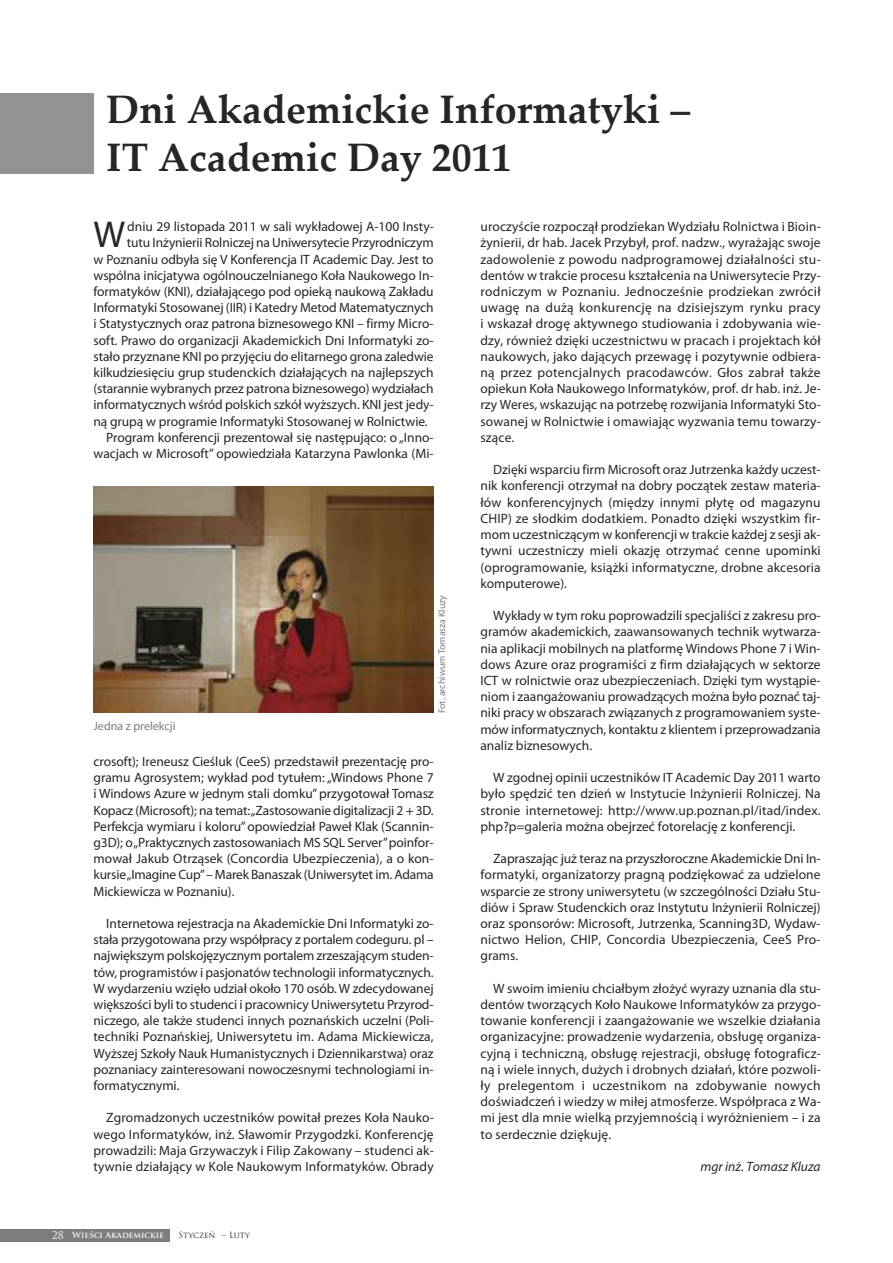
<style>
.page{position:relative;width:893px;height:1263px;background:#fff}
.page>*{position:absolute;margin:0;border:0;box-sizing:border-box;transform-origin:0 0}
.t1{font:700 39.75px/48.4px "Palatino Linotype";color:#272627}
.t2{font:37.5px "Myriad Pro";color:#272627}
.t3{font:13.5px/16.2px "Myriad Pro";letter-spacing:-.005em;color:#272627;text-align:justify}
.t4{font:italic 13.5px "Myriad Pro";color:#272627}
.t5{font:12px "Myriad Pro";color:#7d7d7d}
.t6{font:9.75px "Myriad Pro";color:#7d7d7d}
.t7{font:700 8.25px "Trajan Pro";color:#fff}
.t8{font:8.25px "Trajan Pro";color:#272627}
.s1{font-weight:400;font-size:10.5px}
</style>
<div class="page">
<div style="left:0;top:1229px;width:170px;height:13px;background:#7d7d7d"></div>
<div style="left:0;top:94px;width:94px;height:80px;background:#939393"></div>
<img style="left:94px;top:486px;width:340px;height:227px">
<h1 class="t1" style="left:106px;top:90px;width:585px">Dni Akademickie Informatyki –<br>IT Academic Day 2011</h1>
<h2 class="t2" style="left:94px;top:221px;width:33px">W</h2>
<p class="t3" style="left:127px;top:220px;width:308px">dniu 29 listopada 2011 w sali wykładowej A-100 Insty-</p>
<p class="t3" style="left:127px;top:236px;width:308px">tutu Inżynierii Rolniczej na Uniwersytecie Przyrodniczym</p>
<p class="t3" style="left:94px;top:252px;width:342px">w Poznaniu odbyła się V Konferencja IT Academic Day. Jest to</p>
<p class="t3" style="left:94px;top:268px;width:342px">wspólna inicjatywa ogólnouczelnianego Koła Naukowego In-</p>
<p class="t3" style="left:94px;top:284px;width:342px">formatyków (KNI), działającego pod opieką naukową Zakładu</p>
<p class="t3" style="left:94px;top:301px;width:342px">Informatyki Stosowanej (IIR) i Katedry Metod Matematycznych</p>
<p class="t3" style="left:94px;top:317px;width:342px">i Statystycznych oraz patrona biznesowego KNI – firmy Micro-</p>
<p class="t3" style="left:94px;top:333px;width:342px">soft. Prawo do organizacji Akademickich Dni Informatyki zo-</p>
<p class="t3" style="left:94px;top:349px;width:342px">stało przyznane KNI po przyjęciu do elitarnego grona zaledwie</p>
<p class="t3" style="left:94px;top:365px;width:342px">kilkudziesięciu grup studenckich działających na najlepszych</p>
<p class="t3" style="left:94px;top:382px;width:342px">(starannie wybranych przez patrona biznesowego) wydziałach</p>
<p class="t3" style="left:94px;top:398px;width:342px">informatycznych wśród polskich szkół wyższych. KNI jest jedy-</p>
<p class="t3" style="left:94px;top:414px;width:336px">ną grupą w programie Informatyki Stosowanej w Rolnictwie.</p>
<p class="t3" style="left:106px;top:430px;width:329px">Program konferencji prezentował się następująco: o „Inno-</p>
<p class="t3" style="left:94px;top:446px;width:342px">wacjach w Microsoft” opowiedziała Katarzyna Pawlonka (Mi-</p>
<p class="t5" style="left:94px;top:722px;width:84px">Jedna z prelekcji</p>
<p class="t6" style="left:438px;top:713px;width:120px;rotate:-90deg">Fot. archiwum Tomasza Kluzy</p>
<p class="t3" style="left:94px;top:754px;width:342px">crosoft); Ireneusz Cieśluk (CeeS) przedstawił prezentację pro&shy;gramu Agrosystem; wykład pod tytułem:„Windows Phone 7 i Windows Azure w jednym stali domku”przygotował Tomasz Kopacz (Microsoft); na temat:„Zastosowanie digitalizacji 2 + 3D.<br>Perfekcja wymiaru i koloru” opowiedział Paweł Klak (Scannin&shy;g3D); o„Praktycznych zastosowaniach MS SQL Server”poinfor&shy;mował Jakub Otrząsek (Concordia Ubezpieczenia), a o kon&shy;kursie„Imagine Cup”– Marek Banaszak (Uniwersytet im. Adama Mickiewicza w Poznaniu).</p>
<p class="t3" style="left:93px;top:916px;width:342px;text-indent:13px">Internetowa rejestracja na Akademickie Dni Informatyki zo&shy;stała przygotowana przy współpracy z portalem codeguru. pl – największym polskojęzycznym portalem zrzeszającym studen&shy;tów, programistów i pasjonatów technologii informatycznych.<br>W wydarzeniu wzięło udział około 170 osób. W zdecydowanej większości byli to studenci i pracownicy Uniwersytetu Przyrod&shy;niczego, ale także studenci innych poznańskich uczelni (Poli&shy;techniki Poznańskiej, Uniwersytetu im. Adama Mickiewicza, Wyższej Szkoły Nauk Humanistycznych i Dziennikarstwa) oraz poznaniacy zainteresowani nowoczesnymi technologiami in&shy;formatycznymi.</p>
<p class="t3" style="left:93px;top:1111px;width:342px;text-indent:13px">Zgromadzonych uczestników powitał prezes Koła Nauko&shy;wego Informatyków, inż. Sławomir Przygodzki. Konferencję prowadzili: Maja Grzywaczyk i Filip Zakowany – studenci ak&shy;tywnie działający w Kole Naukowym Informatyków. Obrady</p>
<p class="t7" style="left:52px;top:1231px;width:114px"><span class="s1">28</span> Wieści Akademickie</p>
<p class="t8" style="left:179px;top:1231px;width:73px">Styczeń – Luty</p>
<p class="t3" style="left:480px;top:220px;width:342px">uroczyście rozpoczął prodziekan Wydziału Rolnictwa i Bioin&shy;żynierii, dr hab. Jacek Przybył, prof. nadzw., wyrażając swoje zadowolenie z powodu nadprogramowej działalności stu&shy;dentów w trakcie procesu kształcenia na Uniwersytecie Przy&shy;rodniczym w Poznaniu. Jednocześnie prodziekan zwrócił uwagę na dużą konkurencję na dzisiejszym rynku pracy i wskazał drogę aktywnego studiowania i zdobywania wie&shy;dzy, również dzięki uczestnictwu w pracach i projektach kół naukowych, jako dających przewagę i pozytywnie odbiera&shy;ną przez potencjalnych pracodawców. Głos zabrał także opiekun Koła Naukowego Informatyków, prof. dr hab. inż. Je&shy;rzy Weres, wskazując na potrzebę rozwijania Informatyki Sto&shy;sowanej w Rolnictwie i omawiając wyzwania temu towarzy&shy;szące.</p>
<p class="t3" style="left:480px;top:463px;width:342px;text-indent:13px">Dzięki wsparciu firm Microsoft oraz Jutrzenka każdy uczest&shy;nik konferencji otrzymał na dobry początek zestaw materia&shy;łów konferencyjnych (między innymi płytę od magazynu CHIP) ze słodkim dodatkiem. Ponadto dzięki wszystkim fir&shy;mom uczestniczącym w konferencji w trakcie każdej z sesji ak&shy;tywni uczestniczy mieli okazję otrzymać cenne upominki (oprogramowanie, książki informatyczne, drobne akcesoria komputerowe).</p>
<p class="t3" style="left:480px;top:608px;width:342px;text-indent:13px">Wykłady w tym roku poprowadzili specjaliści z zakresu pro&shy;gramów akademickich, zaawansowanych technik wytwarza&shy;nia aplikacji mobilnych na platformę Windows Phone 7 i Win&shy;dows Azure oraz programiści z firm działających w sektorze ICT w rolnictwie oraz ubezpieczeniach. Dzięki tym wystąpie&shy;niom i zaangażowaniu prowadzących można było poznać taj&shy;niki pracy w obszarach związanych z programowaniem syste&shy;mów informatycznych, kontaktu z klientem i przeprowadzania analiz biznesowych.</p>
<p class="t3" style="left:480px;top:770px;width:342px;text-indent:13px">W zgodnej opinii uczestników IT Academic Day 2011 warto było spędzić ten dzień w Instytucie Inżynierii Rolniczej. Na stronie internetowej: http://www.up.poznan.pl/itad/index. php?p=galeria można obejrzeć fotorelację z konferencji.</p>
<p class="t3" style="left:480px;top:851px;width:342px;text-indent:13px">Zapraszając już teraz na przyszłoroczne Akademickie Dni In&shy;formatyki, organizatorzy pragną podziękować za udzielone wsparcie ze strony uniwersytetu (w szczególności Działu Stu&shy;diów i Spraw Studenckich oraz Instytutu Inżynierii Rolniczej) oraz sponsorów: Microsoft, Jutrzenka, Scanning3D, Wydaw&shy;nictwo Helion, CHIP, Concordia Ubezpieczenia, CeeS Pro&shy;grams.</p>
<p class="t3" style="left:480px;top:981px;width:342px;text-indent:13px">W swoim imieniu chciałbym złożyć wyrazy uznania dla stu&shy;dentów tworzących Koło Naukowe Informatyków za przygo&shy;towanie konferencji i zaangażowanie we wszelkie działania organizacyjne: prowadzenie wydarzenia, obsługę organiza&shy;cyjną i techniczną, obsługę rejestracji, obsługę fotograficz&shy;ną i wiele innych, dużych i drobnych działań, które pozwoli&shy;ły prelegentom i uczestnikom na zdobywanie nowych doświadczeń i wiedzy w miłej atmosferze. Współpraca z Wa&shy;mi jest dla mnie wielką przyjemnością i wyróżnieniem – i za to serdecznie dziękuję.</p>
<p class="t4" style="left:700px;top:1161px;width:122px">mgr inż. Tomasz Kluza</p>
</div>
